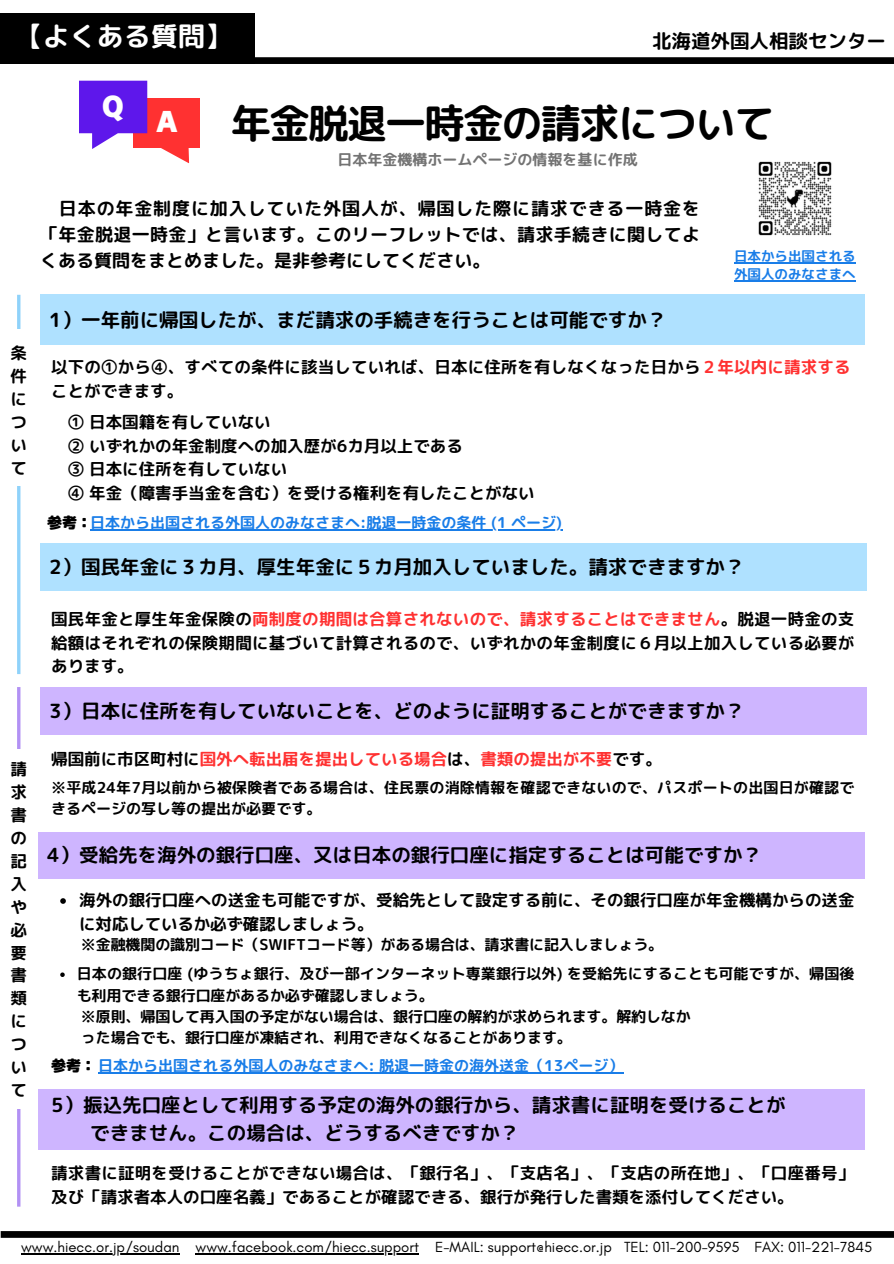
<style>
.page{position:relative;width:894px;height:1264px;background:#fff}
.page>*{position:absolute;margin:0;border:0;box-sizing:border-box;transform-origin:0 0}
.t1{font:40.5px "rounded mplus 1 p bold";letter-spacing:-.045em;color:#000}
.t2{font:27px "rounded mplus 1 p bold";color:#fff}
.t3{font:27px "Canva Rodin Cattleya Pro UB";color:#fff}
.t4{font:19.5px "rounded mplus 1 p bold";color:#000}
.t5{font:18px/25.8px "rounded mplus 1 p bold";color:#000;text-align:justify}
.t6{font:16.5px/23px "rounded mplus 1 p bold";color:#000}
.t7{font:16.5px "rounded mplus 1 p bold";color:#ff3131}
.t8{font:15px/21.3px "rounded mplus 1 p bold";letter-spacing:.01em;color:#000}
.t9{font:15px/21.3px "rounded mplus 1 p bold";letter-spacing:-.01em;color:#000}
.t10{font:15px "rounded mplus 1 p bold";color:#197de8}
.t11{font:15px "rounded mplus 1 p bold";color:#737373}
.t12{font:14.85px "Glacial Indifference";color:#000}
.t13{font:13.5px/18px "rounded mplus 1 p bold";color:#197de8}
.s1{color:#ff3131}
.s2{font-family:"rounded mplus 1 p black";color:#000}
.s3{color:#000}
</style>
<div class="page">
<div style="left:6px;top:57px;width:887px;height:7px;background:#000"></div>
<div style="left:0;top:14px;width:254px;height:50px;background:#000"></div>
<svg style="left:1px;top:1231px;width:892px;height:6px;background:#030303"></svg>
<div style="left:134px;top:98px;width:66px;height:49px;background:#ff3131"></div>
<svg style="left:79px;top:81px;width:110px;height:82px"></svg>
<div style="left:40px;top:295px;width:824px;height:50px;background:#afe1ff"></div>
<div style="left:40px;top:543px;width:826px;height:48px;background:#afe1ff"></div>
<div style="left:40px;top:687px;width:826px;height:48px;background:#ceb5ff"></div>
<div style="left:38px;top:832px;width:826px;height:46px;background:#ceb5ff"></div>
<hr style="left:17px;top:295px;width:3px;height:379px;background:#8fd2fa">
<div style="left:9px;top:329px;width:22px;height:156px;background:#fff"></div>
<hr style="left:17px;top:687px;width:3px;height:519px;background:#b291f4">
<div style="left:7px;top:748px;width:24px;height:360px;background:#fff"></div>
<div style="left:38px;top:1089px;width:826px;height:60px;background:#ceb5ff"></div>
<img style="left:758px;top:161px;width:74px;height:75px">
<hr style="left:21px;top:1253px;width:158px;height:1px;background:#000">
<hr style="left:195px;top:1253px;width:224px;height:1px;background:#000">
<svg style="left:60px;top:898px;width:6px;height:5px"></svg>
<svg style="left:60px;top:972px;width:5px;height:5px"></svg>
<hr style="left:90px;top:529px;width:472px;height:1px;background:#197de8">
<hr style="left:98px;top:1072px;width:525px;height:1px;background:#197de8">
<hr style="left:733px;top:262px;width:122px;height:1px;background:#197de8">
<hr style="left:733px;top:280px;width:122px;height:1px;background:#197de8">
<p class="t2" style="left:16px;top:17px;width:217px">【よくある質問】</p>
<p class="t4" style="left:651px;top:27px;width:235px">北海道外国人相談センター</p>
<h3 class="t3" style="left:102px;top:93px;width:24px">Q</h3>
<p class="t1" style="left:231px;top:95px;width:545px">年金脱退一時金の請求について</p>
<h2 class="t3" style="left:156px;top:108px;width:22px">A</h2>
<p class="t6" style="left:11px;top:342px;width:18px;text-align:justify">条件について</p>
<h5 class="t6" style="left:11px;top:757px;width:18px;text-align:justify">請求書の記入や必要書類について</h5>
<h5 class="t11" style="left:337px;top:149px;width:301px">日本年金機構ホームページの情報を基に作成</h5>
<h5 class="t5" style="left:40px;top:195px;width:661px;text-indent:19px">日本の年金制度に加入していた外国人が、帰国した際に請求できる一時金を「年金脱退一時金」と言います。このリーフレットでは、請求手続きに関してよくある質問をまとめました。是非参考にしてください。</h5>
<h5 class="t13" style="left:733px;top:247px;width:123px">日本から出国される外国人のみなさまへ</h5>
<p class="t4" style="left:49px;top:306px;width:618px">1）一年前に帰国したが、まだ請求の手続きを行うことは可能ですか？</p>
<p class="t6" style="left:51px;top:355px;width:800px;line-height:23.7px">以下の①から④、すべての条件に該当していれば、日本に住所を有しなくなった日から<span class="s1">２年以内に請求する</span>ことができます。</p>
<p class="t6" style="left:68px;top:410px;width:396px;line-height:23.7px">① 日本国籍を有していない<br>② いずれかの年金制度への加入歴が6カ月以上である<br>③ 日本に住所を有していない</p>
<p class="t6" style="left:68px;top:481px;width:468px">④ 年金（障害手当金を含む）を受ける権利を有したことがない</p>
<h4 class="t10" style="left:47px;top:512px;width:516px"><span class="s2">参考：</span>日本から出国される外国人のみなさまへ:脱退一時金の条件 (1 ページ)</h4>
<h5 class="t4" style="left:49px;top:553px;width:696px">2）国民年金に３カ月、厚生年金に５カ月加入していました。請求できますか？</h5>
<p class="t6" style="left:51px;top:607px;width:804px;line-height:23.7px;text-align:justify">国民年金と厚生年金保険の<span class="s1">両制度の期間は合算されないので、請求することはできません</span>。脱退一時金の支給額はそれぞれの保険期間に基づいて計算されるので、いずれかの年金制度に６月以上加入している必要があります。</p>
<h5 class="t4" style="left:49px;top:697px;width:696px">3）日本に住所を有していないことを、どのように証明することができますか？</h5>
<h5 class="t7" style="left:51px;top:747px;width:612px"><span class="s3">帰国前に市区町村に</span>国外へ転出届を提出している場合<span class="s3">は、</span>書類の提出が不要<span class="s3">です。</span></h5>
<p class="t8" style="left:51px;top:776px;width:804px">※平成24年7月以前から被保険者である場合は、住民票の消除情報を確認できないので、パスポートの出国日が確認できるページの写し等の提出が必要です。</p>
<h5 class="t4" style="left:47px;top:840px;width:716px">4）受給先を海外の銀行口座、又は日本の銀行口座に指定することは可能ですか？</h5>
<h5 class="t6" style="left:79px;top:888px;width:776px;line-height:23.7px">海外の銀行口座への送金も可能ですが、受給先として設定する前に、その銀行口座が年金機構からの送金に対応しているか必ず確認しましょう。</h5>
<p class="t9" style="left:81px;top:933px;width:583px">※金融機関の識別コード（SWIFTコード等）がある場合は、請求書に記入しましょう。</p>
<p class="t8" style="left:77px;top:962px;width:779px">日本の銀行口座 (ゆうちょ銀行、及び一部インターネット専業銀行以外) を受給先にすることも可能ですが、帰国後も利用できる銀行口座があるか必ず確認しましょう。</p>
<p class="t9" style="left:81px;top:1005px;width:611px">※原則、帰国して再入国の予定がない場合は、銀行口座の解約が求められます。解約しなかった場合でも、銀行口座が凍結され、利用できなくなることがあります。</p>
<p class="t10" style="left:51px;top:1055px;width:573px"><span class="s2">参考：</span>日本から出国される外国人のみなさまへ: 脱退一時金の海外送金（13ページ）</p>
<p class="t4" style="left:51px;top:1090px;width:735px">5）振込先口座として利用する予定の海外の銀行から、請求書に証明を受けることが</p>
<p class="t4" style="left:90px;top:1118px;width:430px">できません。この場合は、どうするべきですか？</p>
<p class="t6" style="left:51px;top:1161px;width:804px;line-height:23.7px">請求書に証明を受けることができない場合は、「銀行名」、「支店名」、「支店の所在地」、「口座番号」及び「請求者本人の口座名義」であることが確認できる、銀行が発行した書類を添付してください。</p>
<h1 class="t12" style="left:21px;top:1237px;width:160px">www.hiecc.or.jp/soudan</h1>
<p class="t12" style="left:195px;top:1237px;width:678px">www.facebook.com/hiecc.support E-MAIL: support@hiecc.or.jp TEL: 011-200-9595 FAX: 011-221-7845</p>
</div>
